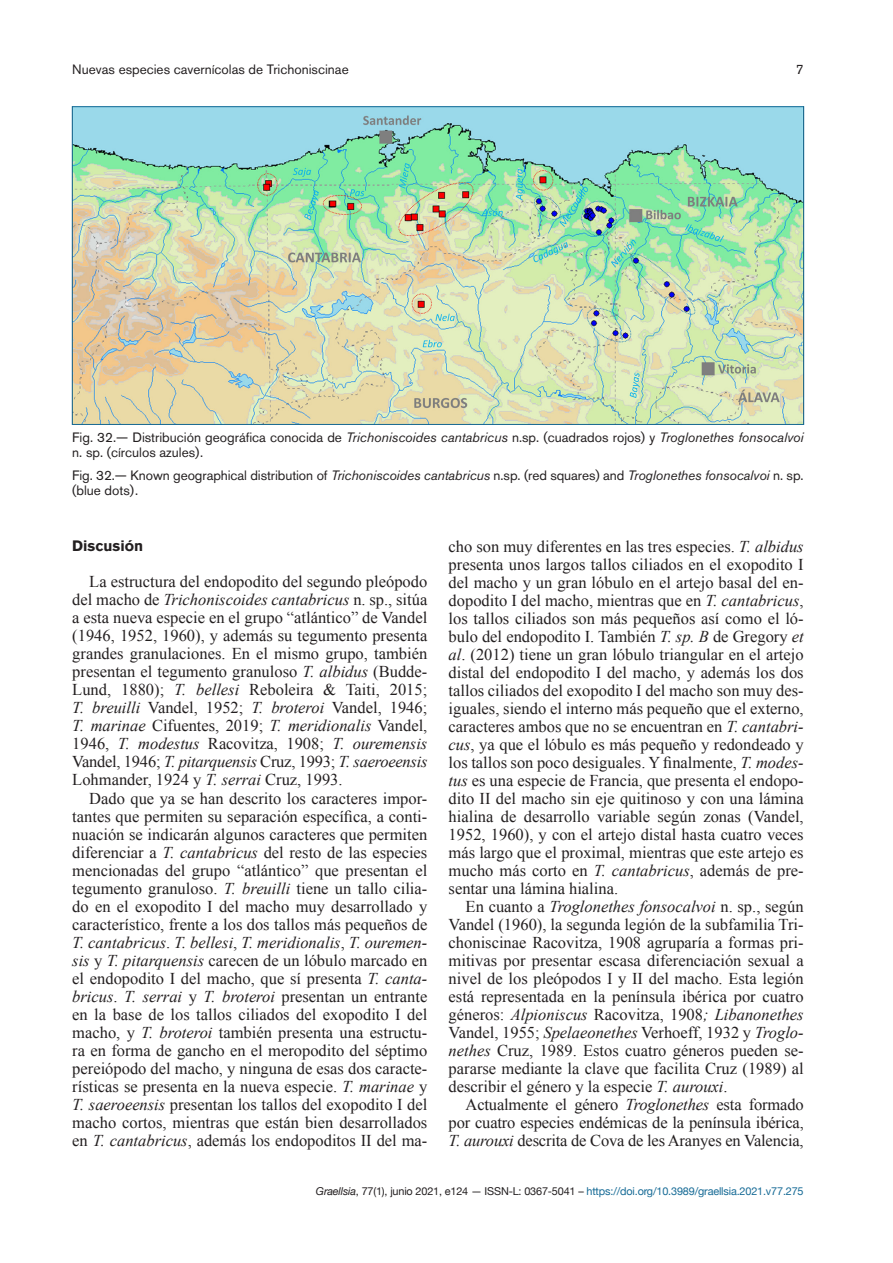
<style>
.page{position:relative;width:893px;height:1263px;background:#fff}
.page>*{position:absolute;margin:0;border:0;box-sizing:border-box;transform-origin:0 0}
.t1{font:16.5px/18px "Times New Roman";color:#231f20;text-align:justify}
.t2{font:700 15px "Akzidenz Grotesk BQ";color:#231f20}
.t3{font:13.5px/15px "Akzidenz Grotesk BQ";color:#231f20}
.t4{font:10.8px "Helvetica Neue";letter-spacing:-.015em;color:#176b96}
.s1{font-style:italic}
.s2{font-style:italic;color:#231f20}
.s3{color:#231f20}
</style>
<div class="page">
<img style="left:74px;top:108px;width:728px;height:315px">
<p class="t3" style="left:72px;top:62px;width:278px">Nuevas especies cavernícolas de Trichoniscinae</p>
<p class="t3" style="left:796px;top:62px;width:9px">7</p>
<p class="t3" style="left:72px;top:430px;width:733px">Fig. 32.— Distribución geográfica conocida de <span class="s1">Trichoniscoides cantabricus</span> n.sp. (cuadrados rojos) y <span class="s1">Troglonethes fonsocalvoi </span>n. sp. (círculos azules).</p>
<p class="t3" style="left:72px;top:468px;width:733px">Fig. 32.— Known geographical distribution of <span class="s1">Trichoniscoides cantabricus</span> n.sp. (red squares) and <span class="s1">Troglonethes fonsocalvoi</span> n. sp. (blue dots).</p>
<p class="t2" style="left:72px;top:537px;width:72px">Discusión</p>
<p class="t1" style="left:72px;top:572px;width:357px;text-indent:17px">La estructura del endopodito del segundo pleópodo del macho de <span class="s1">Trichoniscoides cantabricus</span> n. sp., sitúa a esta nueva especie en el grupo “atlántico” de Vandel (1946, 1952, 1960), y además su tegumento presenta grandes granulaciones. En el mismo grupo, también presentan el tegumento granuloso <span class="s1">T. albidus</span> (Budde-Lund, 1880); <span class="s1">T. bellesi</span> Reboleira &amp; Taiti, 2015; <span class="s1">T. breuilli</span> Vandel, 1952; <span class="s1">T. broteroi</span> Vandel, 1946; <span class="s1">T. marinae</span> Cifuentes, 2019; <span class="s1">T. meridionalis</span> Vandel, 1946, <span class="s1">T. modestus</span> Racovitza, 1908; <span class="s1">T. ouremensis </span>Vandel, 1946; <span class="s1">T. pitarquensis</span> Cruz, 1993; <span class="s1">T. saeroeensis </span>Lohmander, 1924 y <span class="s1">T. serrai</span> Cruz, 1993.</p>
<p class="t1" style="left:72px;top:789px;width:357px;text-indent:17px">Dado que ya se han descrito los caracteres impor&shy;tantes que permiten su separación específica, a conti&shy;nuación se indicarán algunos caracteres que permiten diferenciar a <span class="s1">T. cantabricus</span> del resto de las especies mencionadas del grupo “atlántico” que presentan el tegumento granuloso. <span class="s1">T. breuilli</span> tiene un tallo cilia&shy;do en el exopodito I del macho muy desarrollado y característico, frente a los dos tallos más pequeños de <span class="s1">T. cantabricus</span>. <span class="s1">T. bellesi</span>, <span class="s1">T. meridionalis</span>, <span class="s1">T. ouremen&shy;sis</span> y <span class="s1">T. pitarquensis</span> carecen de un lóbulo marcado en el endopodito I del macho, que sí presenta <span class="s1">T. canta&shy;bricus</span>. <span class="s1">T. serrai</span> y <span class="s1">T. broteroi</span> presentan un entrante en la base de los tallos ciliados del exopodito I del macho, y <span class="s1">T. broteroi</span> también presenta una estructu&shy;ra en forma de gancho en el meropodito del séptimo pereiópodo del macho, y ninguna de esas dos caracte&shy;rísticas se presenta en la nueva especie. <span class="s1">T. marinae</span> y <span class="s1">T. saeroeensis</span> presentan los tallos del exopodito I del macho cortos, mientras que están bien desarrollados en <span class="s1">T. cantabricus</span>, además los endopoditos II del ma-</p>
<p class="t1" style="left:449px;top:537px;width:357px">cho son muy diferentes en las tres especies. <span class="s1">T. albidus </span>presenta unos largos tallos ciliados en el exopodito I del macho y un gran lóbulo en el artejo basal del en&shy;dopodito I del macho, mientras que en <span class="s1">T. cantabricus</span>, los tallos ciliados son más pequeños así como el ló&shy;bulo del endopodito I. También <span class="s1">T. sp. B</span> de Gregory <span class="s1">et al</span>. (2012) tiene un gran lóbulo triangular en el artejo distal del endopodito I del macho, y además los dos tallos ciliados del exopodito I del macho son muy des&shy;iguales, siendo el interno más pequeño que el externo, caracteres ambos que no se encuentran en <span class="s1">T. cantabri&shy;cus</span>, ya que el lóbulo es más pequeño y redondeado y los tallos son poco desiguales. Y finalmente, <span class="s1">T. modes&shy;tus</span> es una especie de Francia, que presenta el endopo&shy;dito II del macho sin eje quitinoso y con una lámina hialina de desarrollo variable según zonas (Vandel, 1952, 1960), y con el artejo distal hasta cuatro veces más largo que el proximal, mientras que este artejo es mucho más corto en <span class="s1">T. cantabricus</span>, además de pre&shy;sentar una lámina hialina.</p>
<p class="t1" style="left:449px;top:897px;width:357px;text-indent:17px">En cuanto a <span class="s1">Troglonethes fonsocalvoi</span> n. sp., según Vandel (1960), la segunda legión de la subfamilia Tri&shy;choniscinae Racovitza, 1908 agruparía a formas pri&shy;mitivas por presentar escasa diferenciación sexual a nivel de los pleópodos I y II del macho. Esta legión está representada en la península ibérica por cuatro géneros: <span class="s1">Alpioniscus</span> Racovitza, 1908<span class="s1">; Libanonethes </span>Vandel, 1955; <span class="s1">Spelaeonethes</span> Verhoeff, 1932 y <span class="s1">Troglo&shy;nethes</span> Cruz, 1989. Estos cuatro géneros pueden se&shy;pararse mediante la clave que facilita Cruz (1989) al describir el género y la especie <span class="s1">T. aurouxi</span>.</p>
<p class="t1" style="left:449px;top:1095px;width:357px;text-indent:17px">Actualmente el género <span class="s1">Troglonethes</span> esta formado por cuatro especies endémicas de la península ibérica, <span class="s1">T. aurouxi</span> descrita de Cova de les Aranyes en Valencia,</p>
<p class="t4" style="left:316px;top:1181px;width:489px"><span class="s2">Graellsia</span><span class="s3">, 77(1), junio 2021, e124 — ISSN-L: 0367-5041 –</span> https://doi.org/10.3989/graellsia.2021.v77.275</p>
</div>
